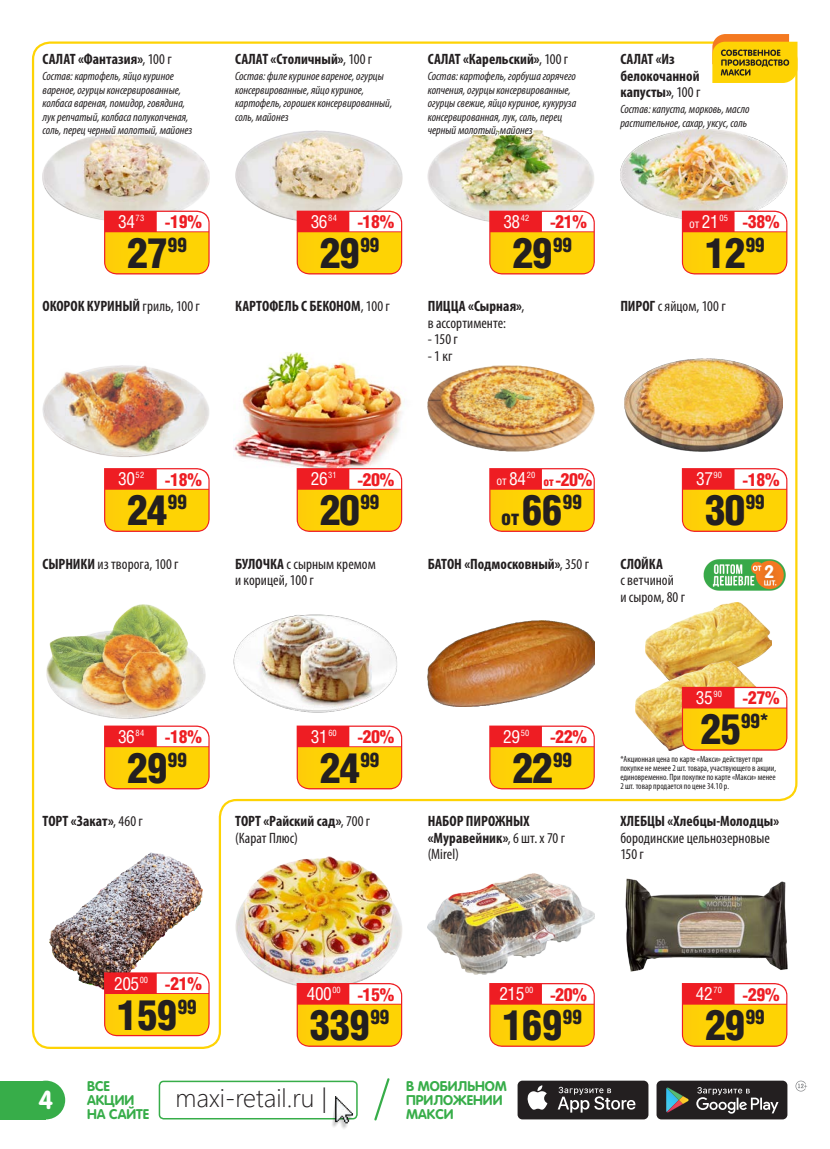
<style>
.page{position:relative;width:830px;height:1149px;background:#fff}
.page>*{position:absolute;margin:0;border:0;box-sizing:border-box;transform-origin:0 0}
.Новая_Цена{font:900 42px "Helios Cond";letter-spacing:-.03em;color:#231f20}
.t1{font:300 25.5px "Segoe UI";color:#231f20}
.t2{font:700 25.5px "Rotonda C";color:#fff}
.Новая_Цена-2{font:900 21px "Helios Cond";color:#231f20}
.Новая_Цена-3{font:900 20.1px "Helios Cond";color:#231f20}
.Новая_Старая{font:18px "Helios Cond C";letter-spacing:-.025em;color:#fff}
.Скидка{font:900 18px "Helios Cond";letter-spacing:-.02em;color:#ee1d23}
.t3{font:700 18px "Rotonda C";color:#fff}
.Наименование{font:700 condensed 15px/16.5px "Myriad Pro";color:#231f20}
.Наименование-2{font:condensed 15px/16.5px "Myriad Pro";letter-spacing:.005em;color:#231f20}
.Наименование_-_списо{font:condensed 15px "Myriad Pro";color:#231f20}
.t4{font:700 13.8px/14px "Rotonda C";color:#37ad49}
.Состав{font:italic condensed 12px/13.5px "Myriad Pro";color:#231f20}
.Новая_Старая-2{font:12px "Helios Cond C";color:#fff}
.текст_под_звездочко{font:condensed 9px/9px "Myriad Pro";color:#231f20}
.s1{font-weight:400}
.s2{font-size:12px;color:#ee1d23}
.s3{color:#ee1d23}
.s4{font-size:18px}
.s5{font-weight:700}
.s6{font-size:12px}
.s7{font-size:42px}
</style>
<div class="page">
<div style="left:0;top:1080px;width:45px;height:39px;background:#37ad49"></div>
<div style="left:26px;top:1080px;width:39px;height:39px;background:#37ad49;border-radius:50%"></div>
<div style="left:517px;top:1080px;width:131px;height:38px;background:#231f20;border-radius:5px"></div>
<svg style="left:527px;top:1085px;width:20px;height:24px"></svg>
<svg style="left:557px;top:1086px;width:78px;height:26px"></svg>
<div style="left:656px;top:1080px;width:131px;height:38px;background:#231f20;border-radius:5px"></div>
<svg style="left:666px;top:1087px;width:22px;height:26px"></svg>
<svg style="left:696px;top:1087px;width:82px;height:26px"></svg>
<div style="left:159px;top:1080px;width:198px;height:39px;border:2px solid #37ad49;border-radius:4px"></div>
<img style="left:330px;top:1096px;width:23px;height:32px">
<svg style="left:795px;top:1080px;width:11px;height:11px"></svg>
<svg style="left:374px;top:1078px;width:16px;height:43px"></svg>
<img style="left:31px;top:41px;width:767px;height:1008px">
<svg style="left:617px;top:34px;width:180px;height:140px"></svg>
<p class="Наименование" style="left:43px;top:51px;width:131px">САЛАТ «Фантазия»<span class="s1">, 100 г</span></p>
<p class="Состав" style="left:43px;top:69px;width:151px">Состав: картофель, яйцо куриное вареное, огурцы консервированные, колбаса вареная, помидор, говядина, лук репчатый, колбаса полукопченая, соль, перец черный молотый, майонез</p>
<p class="Наименование" style="left:235px;top:51px;width:139px">САЛАТ «Столичный»<span class="s1">, 100 г</span></p>
<p class="Состав" style="left:235px;top:69px;width:158px">Состав: филе куриное вареное, огурцы консервированные, яйцо куриное, картофель, горошек консервированный, соль, майонез</p>
<p class="Наименование" style="left:427px;top:51px;width:142px">САЛАТ «Карельский»<span class="s1">, 100 г</span></p>
<p class="Состав" style="left:427px;top:69px;width:150px">Состав: картофель, горбуша горячего копчения, огурцы консервированные, огурцы свежие, яйцо куриное, кукуруза консервированная, лук, соль, перец черный молотый, майонез</p>
<p class="Наименование" style="left:620px;top:51px;width:56px">САЛАТ «Из</p>
<p class="Наименование" style="left:620px;top:67px;width:81px">белокочанной</p>
<p class="Наименование" style="left:620px;top:84px;width:82px">капусты»<span class="s1">, 100 г</span></p>
<p class="Состав" style="left:620px;top:102px;width:131px">Состав: капуста, морковь, масло растительное, сахар, уксус, соль</p>
<p class="Новая_Старая" style="left:117px;top:210px;width:29px"><span class="s2">.</span>34<sup>73</sup></p>
<p class="Скидка" style="left:165px;top:211px;width:39px">-19%</p>
<p class="Новая_Старая" style="left:309px;top:210px;width:29px"><span class="s2">.</span>36<sup>84</sup></p>
<p class="Скидка" style="left:357px;top:211px;width:39px">-18%</p>
<p class="Новая_Старая" style="left:502px;top:210px;width:29px"><span class="s2">.</span>38<sup>42</sup></p>
<p class="Скидка" style="left:549px;top:211px;width:39px">-21%</p>
<p class="Новая_Старая-2" style="left:688px;top:216px;width:41px">от <span class="s3">.</span><span class="s4">21</span><sup>05</sup></p>
<p class="Скидка" style="left:742px;top:211px;width:39px">-38%</p>
<p class="Новая_Цена" style="left:127px;top:229px;width:62px">27<sup>99</sup></p>
<p class="Новая_Цена" style="left:319px;top:229px;width:62px">29<sup>99</sup></p>
<p class="Новая_Цена" style="left:512px;top:229px;width:62px">29<sup>99</sup></p>
<p class="Новая_Цена" style="left:704px;top:229px;width:62px">12<sup>99</sup></p>
<p class="Наименование" style="left:43px;top:297px;width:159px">ОКОРОК КУРИНЫЙ <span class="s1">гриль, 100 г</span></p>
<p class="Наименование" style="left:235px;top:297px;width:156px">КАРТОФЕЛЬ С БЕКОНОМ<span class="s1">, 100 г</span></p>
<p class="Наименование-2" style="left:427px;top:298px;width:98px"><span class="s5">ПИЦЦА «Сырная»</span>, в ассортименте:</p>
<p class="Наименование_-_списо" style="left:427px;top:330px;width:32px">- 150 г</p>
<p class="Наименование_-_списо" style="left:427px;top:346px;width:26px">- 1 кг</p>
<p class="Наименование-2" style="left:620px;top:298px;width:107px"><span class="s5">ПИРОГ</span> с яйцом, 100 г</p>
<p class="Новая_Старая" style="left:117px;top:468px;width:29px"><span class="s2">.</span>30<sup>52</sup></p>
<p class="Скидка" style="left:165px;top:469px;width:39px">-18%</p>
<p class="Новая_Старая" style="left:309px;top:468px;width:28px"><span class="s2">.</span>26<sup>31</sup></p>
<p class="Скидка" style="left:357px;top:469px;width:39px">-20%</p>
<p class="Новая_Старая-2" style="left:496px;top:473px;width:40px">от <span class="s3">.</span><span class="s4">84</span><sup>20</sup></p>
<p class="Скидка" style="left:543px;top:469px;width:50px"><span class="s6">от</span> -20%</p>
<p class="Новая_Старая" style="left:694px;top:468px;width:28px"><span class="s2">.</span>37<sup>90</sup></p>
<p class="Скидка" style="left:742px;top:469px;width:39px">-18%</p>
<p class="Новая_Цена" style="left:127px;top:486px;width:62px">24<sup>99</sup></p>
<p class="Новая_Цена" style="left:319px;top:486px;width:62px">20<sup>99</sup></p>
<p class="Новая_Цена-2" style="left:501px;top:505px;width:82px">от <span class="s7">66</span><sup>99</sup></p>
<p class="Новая_Цена" style="left:704px;top:486px;width:62px">30<sup>99</sup></p>
<p class="Наименование-2" style="left:43px;top:555px;width:137px"><span class="s5">СЫРНИКИ</span> из творога, 100 г</p>
<p class="Наименование-2" style="left:235px;top:555px;width:142px"><span class="s5">БУЛОЧКА</span> с сырным кремом и корицей, 100 г</p>
<p class="Наименование" style="left:427px;top:555px;width:163px">БАТОН «Подмосковный»<span class="s1">, 350 г</span></p>
<p class="Наименование" style="left:620px;top:555px;width:44px">СЛОЙКА</p>
<p class="Наименование-2" style="left:620px;top:571px;width:55px">с ветчиной</p>
<p class="Наименование-2" style="left:620px;top:588px;width:66px">и сыром, 80 г</p>
<p class="t3" style="left:763px;top:561px;width:12px">2</p>
<p class="Новая_Старая" style="left:694px;top:686px;width:29px"><span class="s2">.</span>35<sup>90</sup></p>
<p class="Скидка" style="left:742px;top:687px;width:39px">-27%</p>
<p class="Новая_Старая" style="left:117px;top:725px;width:29px"><span class="s2">.</span>36<sup>84</sup></p>
<p class="Скидка" style="left:165px;top:726px;width:39px">-18%</p>
<p class="Новая_Старая" style="left:310px;top:725px;width:28px"><span class="s2">.</span>31<sup>60</sup></p>
<p class="Скидка" style="left:357px;top:726px;width:39px">-20%</p>
<p class="Новая_Старая" style="left:502px;top:725px;width:29px"><span class="s2">.</span>29<sup>50</sup></p>
<p class="Скидка" style="left:549px;top:726px;width:39px">-22%</p>
<p class="Новая_Цена-3" style="left:699px;top:709px;width:71px"><span class="s7">25</span>99*</p>
<p class="Новая_Цена" style="left:127px;top:743px;width:62px">29<sup>99</sup></p>
<p class="Новая_Цена" style="left:319px;top:743px;width:62px">24<sup>99</sup></p>
<p class="Новая_Цена" style="left:512px;top:743px;width:62px">22<sup>99</sup></p>
<p class="текст_под_звездочко" style="left:620px;top:754px;width:157px">*Акционная цена по карте «Макси» действует при покупке не менее 2 шт. товара, участвующего в акции, единовременно. При покупке по карте «Макси» менее 2 шт. товар продается по цене 34.10 р.</p>
<p class="Наименование" style="left:43px;top:812px;width:102px">ТОРТ «Закат»<span class="s1">, 460 г</span></p>
<p class="Наименование" style="left:235px;top:812px;width:136px">ТОРТ «Райский сад»<span class="s1">, 700 г</span></p>
<p class="Наименование-2" style="left:235px;top:829px;width:64px">(Карат Плюс)</p>
<p class="Наименование" style="left:427px;top:812px;width:139px">НАБОР ПИРОЖНЫХ «Муравейник»<span class="s1">, 6 шт. х 70 г</span></p>
<p class="Наименование-2" style="left:427px;top:845px;width:33px">(Mirel)</p>
<p class="Наименование-2" style="left:620px;top:812px;width:160px"><span class="s5">ХЛЕБЦЫ «Хлебцы-Молодцы» </span>бородинские цельнозерновые<br>150 г</p>
<p class="Новая_Старая" style="left:113px;top:971px;width:36px"><span class="s2">.</span>205<sup>00</sup></p>
<p class="Скидка" style="left:165px;top:972px;width:39px">-21%</p>
<p class="Новая_Цена" style="left:117px;top:990px;width:81px">159<sup>99</sup></p>
<p class="Новая_Старая" style="left:306px;top:982px;width:36px"><span class="s2">.</span>400<sup>00</sup></p>
<p class="Скидка" style="left:357px;top:983px;width:39px">-15%</p>
<p class="Новая_Цена" style="left:309px;top:1000px;width:81px">339<sup>99</sup></p>
<p class="Новая_Старая" style="left:498px;top:982px;width:36px"><span class="s2">.</span>215<sup>00</sup></p>
<p class="Скидка" style="left:549px;top:983px;width:39px">-20%</p>
<p class="Новая_Цена" style="left:502px;top:1000px;width:81px">169<sup>99</sup></p>
<h2 class="t2" style="left:38px;top:1084px;width:16px">4</h2>
<p class="t4" style="left:406px;top:1079px;width:102px">В МОБИЛЬНОМ<br>ПРИЛОЖЕНИИ<br>МАКСИ</p>
<p class="t4" style="left:87px;top:1079px;width:64px">ВСЕ<br>АКЦИИ<br>НА САЙТЕ</p>
<h2 class="t1" style="left:175px;top:1076px;width:153px">maxi-retail.ru |</h2>
<p class="Новая_Старая" style="left:694px;top:982px;width:29px"><span class="s2">.</span>42<sup>70</sup></p>
<p class="Скидка" style="left:742px;top:983px;width:39px">-29%</p>
<p class="Новая_Цена" style="left:704px;top:1000px;width:62px">29<sup>99</sup></p>
</div>
